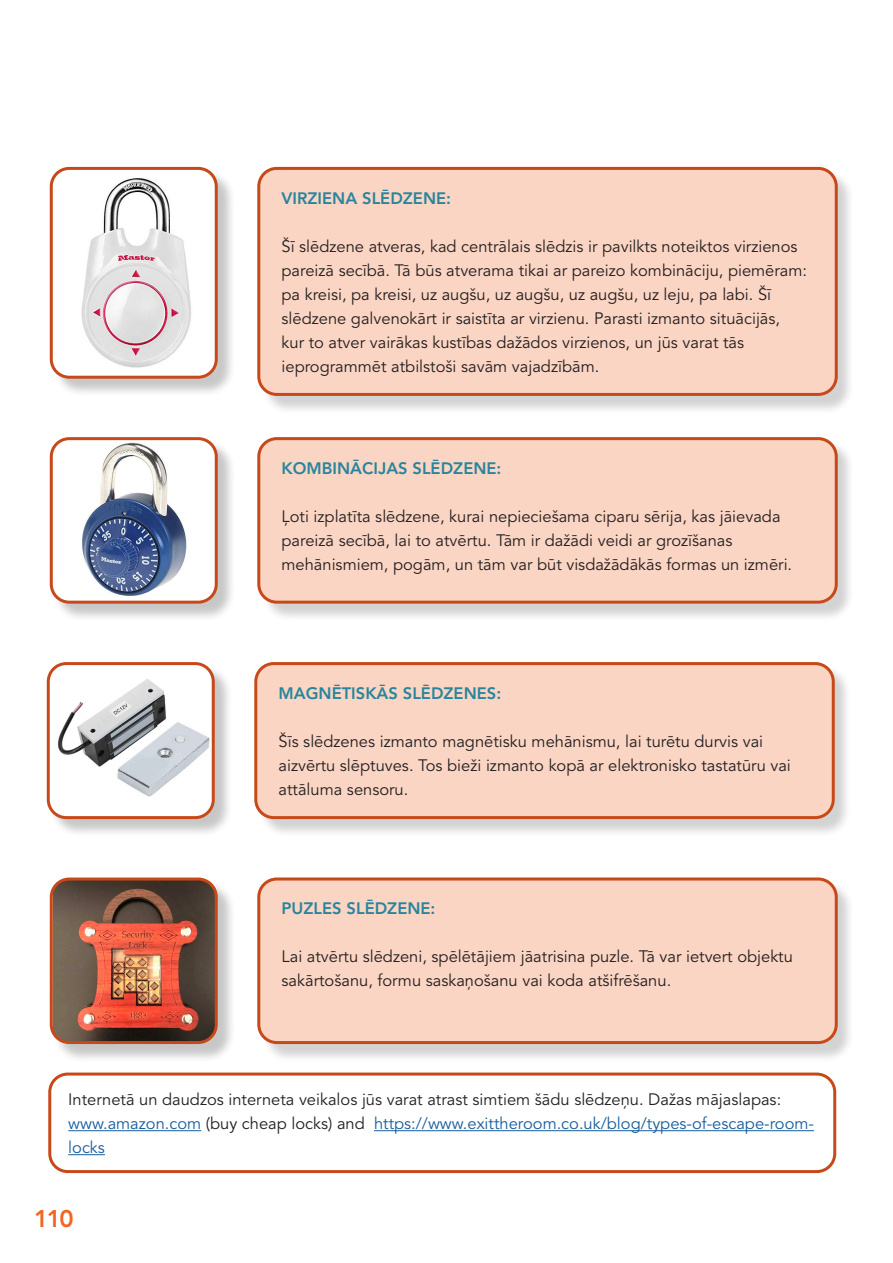
<style>
.page{position:relative;width:893px;height:1263px;background:#fff}
.page>*{position:absolute;margin:0;border:0;box-sizing:border-box;transform-origin:0 0}
.t1{font:800 24px "Avenir LT Pro";color:#f36421}
.Main_Text{font:16.5px/24px "Avenir LT Pro";color:#231f20}
.Main_Text-2{font:16.5px/24px "Avenir LT Pro";color:#175d9e}
.Main_Text-3{font:800 16.5px "Avenir LT Pro";color:#28859d}
.s1{color:#231f20}
</style>
<div class="page">
<div style="left:52px;top:169px;width:184px;height:229px;background:#231f20;opacity:.25"></div>
<div style="left:51px;top:168px;width:165px;height:209px;background:#fff;border-radius:18px"></div>
<img style="left:51px;top:177px;width:163px;height:192px">
<div style="left:50px;top:167px;width:168px;height:212px;border:3px solid #c74919;border-radius:18px"></div>
<div style="left:261px;top:169px;width:594px;height:246px;background:#231f20;opacity:.75"></div>
<div style="left:259px;top:167px;width:577px;height:229px;background:#fbd5c3;border-radius:18px"></div>
<div style="left:257px;top:167px;width:581px;height:229px;border:3px solid #c74919;border-radius:18px"></div>
<div style="left:52px;top:439px;width:184px;height:183px;background:#231f20;opacity:.25"></div>
<div style="left:51px;top:439px;width:165px;height:163px;background:#fff;border-radius:18px"></div>
<img style="left:57px;top:442px;width:158px;height:157px">
<div style="left:50px;top:437px;width:168px;height:167px;border:3px solid #c74919;border-radius:18px"></div>
<div style="left:261px;top:439px;width:594px;height:183px;background:#231f20;opacity:.75"></div>
<div style="left:259px;top:437px;width:577px;height:167px;background:#fbd5c3;border-radius:18px"></div>
<div style="left:257px;top:437px;width:581px;height:167px;border:3px solid #c74919;border-radius:18px"></div>
<div style="left:49px;top:664px;width:184px;height:174px;background:#231f20;opacity:.25"></div>
<div style="left:48px;top:664px;width:165px;height:154px;background:#fff;border-radius:18px"></div>
<img style="left:55px;top:664px;width:155px;height:154px">
<div style="left:47px;top:662px;width:168px;height:157px;border:3px solid #c74919;border-radius:18px"></div>
<div style="left:258px;top:664px;width:594px;height:174px;background:#231f20;opacity:.75"></div>
<div style="left:256px;top:662px;width:577px;height:157px;background:#fbd5c3;border-radius:18px"></div>
<div style="left:254px;top:662px;width:581px;height:157px;border:3px solid #c74919;border-radius:18px"></div>
<div style="left:52px;top:880px;width:184px;height:183px;background:#231f20;opacity:.25"></div>
<img style="left:53px;top:880px;width:163px;height:162px">
<div style="left:50px;top:877px;width:168px;height:167px;border:3px solid #c74919;border-radius:18px"></div>
<div style="left:261px;top:880px;width:594px;height:183px;background:#231f20;opacity:.75"></div>
<div style="left:259px;top:877px;width:577px;height:167px;background:#fbd5c3;border-radius:18px"></div>
<div style="left:257px;top:877px;width:581px;height:167px;border:3px solid #c74919;border-radius:18px"></div>
<hr style="left:68px;top:1130px;width:133px;height:1px;background:#175d9e">
<hr style="left:374px;top:1130px;width:440px;height:1px;background:#175d9e">
<hr style="left:68px;top:1154px;width:37px;height:1px;background:#175d9e">
<div style="left:48px;top:1072px;width:788px;height:101px;border:3px solid #c74919;border-radius:18px"></div>
<p class="Main_Text-3" style="left:282px;top:188px;width:171px">VIRZIENA SLĒDZENE:</p>
<p class="Main_Text" style="left:282px;top:234px;width:527px">Šī slēdzene atveras, kad centrālais slēdzis ir pavilkts noteiktos virzienos pareizā secībā. Tā būs atverama tikai ar pareizo kombināciju, piemēram: pa kreisi, pa kreisi, uz augšu, uz augšu, uz augšu, uz leju, pa labi. Šī slēdzene galvenokārt ir saistīta ar virzienu. Parasti izmanto situācijās,<br>kur to atver vairākas kustības dažādos virzienos, un jūs varat tās ieprogrammēt atbilstoši savām vajadzībām.</p>
<p class="Main_Text-3" style="left:282px;top:458px;width:221px">KOMBINĀCIJAS SLĒDZENE:</p>
<p class="Main_Text" style="left:282px;top:504px;width:512px">Ļoti izplatīta slēdzene, kurai nepieciešama ciparu sērija, kas jāievada pareizā secībā, lai to atvērtu. Tām ir dažādi veidi ar grozīšanas mehānismiem, pogām, un tām var būt visdažādākās formas un izmēri.</p>
<p class="Main_Text-3" style="left:279px;top:683px;width:224px">MAGNĒTISKĀS SLĒDZENES:</p>
<p class="Main_Text" style="left:279px;top:729px;width:514px">Šīs slēdzenes izmanto magnētisku mehānismu, lai turētu durvis vai aizvērtu slēptuves. Tos bieži izmanto kopā ar elektronisko tastatūru vai attāluma sensoru.</p>
<p class="Main_Text-3" style="left:282px;top:899px;width:155px">PUZLES SLĒDZENE:</p>
<p class="Main_Text" style="left:282px;top:945px;width:513px">Lai atvērtu slēdzeni, spēlētājiem jāatrisina puzle. Tā var ietvert objektu sakārtošanu, formu saskaņošanu vai koda atšifrēšanu.</p>
<p class="Main_Text" style="left:68px;top:1088px;width:714px">Internetā un daudzos interneta veikalos jūs varat atrast simtiem šādu slēdzeņu. Dažas mājaslapas:</p>
<p class="Main_Text-2" style="left:68px;top:1112px;width:747px">www.amazon.com <span class="s1">(buy cheap locks) and</span> https://www.exittheroom.co.uk/blog/types-of-escape-room&shy;locks</p>
<h1 class="t1" style="left:34px;top:1204px;width:41px">110</h1>
</div>
